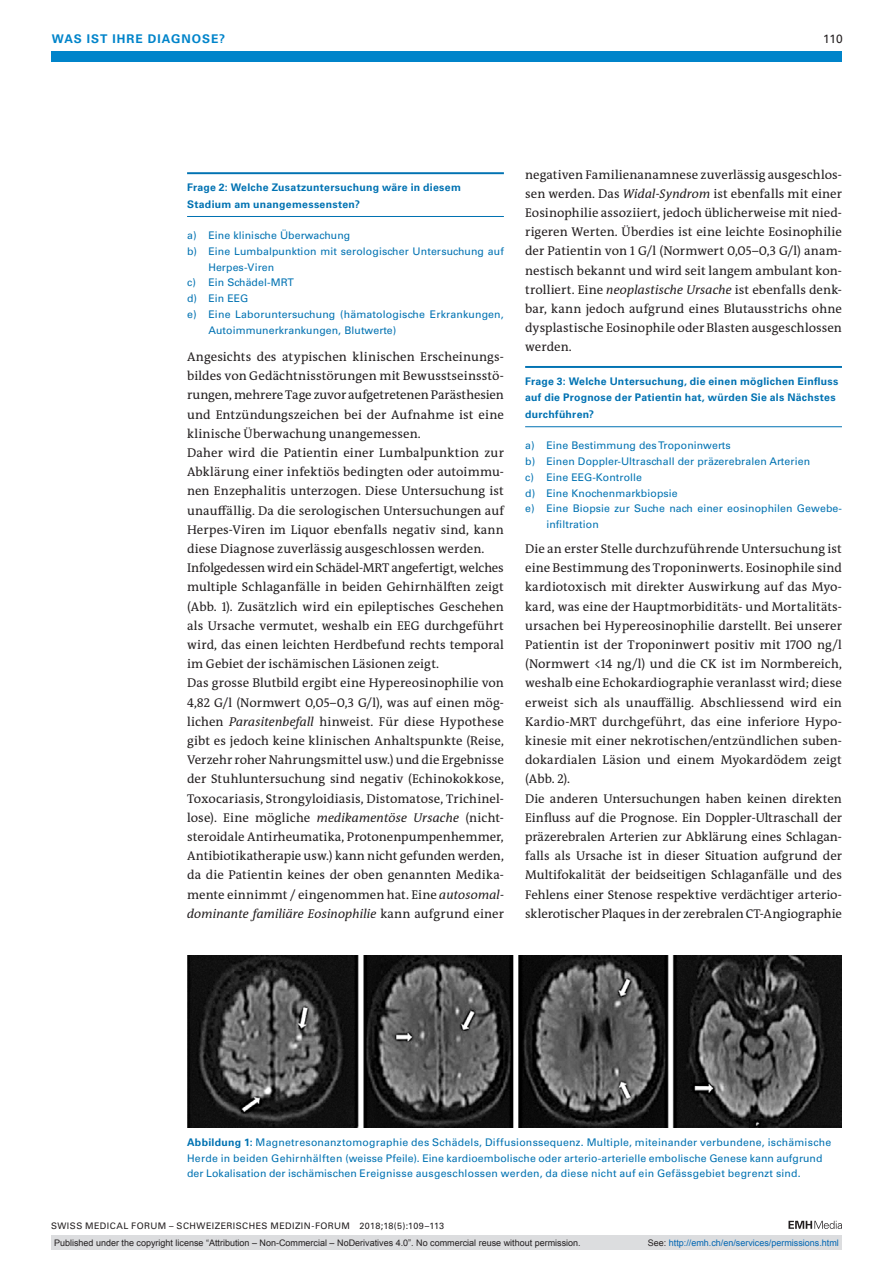
<style>
.page{position:relative;width:893px;height:1263px;background:#fff}
.page>*{position:absolute;margin:0;border:0;box-sizing:border-box;transform-origin:0 0}
.t1{font:12.75px/19.2px "The Antiqua B W5 Plain";letter-spacing:.005em;color:#231f20}
.t2{font:700 12px "Univers LT Std";color:#0084ca}
.t3{font:12px "Univers LT Std";color:#231f20}
.t4{font:10.5px/15.8px "Univers LT Std";letter-spacing:.01em;color:#0072b2}
.t5{font:700 10.5px/16.5px "Univers LT Std";letter-spacing:.025em;color:#0072b2}
.t6{font:9px "Arial";color:#231f20}
.t7{font:9px "Univers LT Std";letter-spacing:.05em;color:#231f20}
.t8{font:9px "Arial";color:#0166b3}
.s1{font-style:italic}
.s2{font-weight:700}
.s3{color:#231f20}
</style>
<div class="page">
<div style="left:51px;top:51px;width:791px;height:11px;background:#0084ca"></div>
<svg style="left:788px;top:1221px;width:54px;height:8px"></svg>
<hr style="left:187px;top:172px;width:317px;height:2px;background:#0072b2">
<hr style="left:187px;top:216px;width:317px;height:1px;background:#0072b2">
<hr style="left:525px;top:366px;width:317px;height:2px;background:#0072b2">
<hr style="left:525px;top:426px;width:317px;height:1px;background:#0072b2">
<img style="left:187px;top:955px;width:655px;height:172px">
<div style="left:51px;top:1235px;width:791px;height:15px;background:#dcdddf"></div>
<p class="t2" style="left:52px;top:31px;width:43px">Was ist</p>
<p class="t2" style="left:112px;top:31px;width:14px">Ihre</p>
<p class="t2" style="left:148px;top:31px;width:20px">Diagnose</p>
<p class="t2" style="left:219px;top:31px;width:7px">?</p>
<p class="t3" style="left:823px;top:31px;width:21px">110</p>
<p class="t5" style="left:187px;top:179px;width:275px">Frage 2: Welche Zusatzuntersuchung wäre in diesem<br>Stadium am unangemessensten?</p>
<p class="t4" style="left:187px;top:228px;width:165px">a) Eine klinische Überwachung</p>
<p class="t4" style="left:187px;top:243px;width:318px">b) Eine Lumbalpunktion mit serologischer Untersuchung auf</p>
<p class="t4" style="left:208px;top:259px;width:67px">Herpes-Viren</p>
<p class="t4" style="left:187px;top:275px;width:108px">c) Ein Schädel-MRT</p>
<p class="t4" style="left:187px;top:291px;width:63px">d) Ein EEG</p>
<p class="t4" style="left:187px;top:306px;width:318px">e) Eine Laboruntersuchung (hämatologische Erkrankungen,</p>
<p class="t4" style="left:208px;top:322px;width:190px">Autoimmunerkrankungen, Blutwerte)</p>
<p class="t1" style="left:187px;top:347px;width:318px">Angesichts des atypischen klinischen Erscheinungs&shy;bildes von Gedächtnisstörungen mit Bewusstseinsstö&shy;rungen, mehrere Tage zuvor aufgetretenen Parästhesien und Entzündungszeichen bei der Aufnahme ist eine klinische Überwachung unangemessen.<br>Daher wird die Patientin einer Lumbalpunktion zur Abklärung einer infektiös bedingten oder autoimmu&shy;nen Enzephalitis unterzogen. Diese Untersuchung ist unauffällig. Da die serologischen Untersuchungen auf Herpes-Viren im Liquor ebenfalls negativ sind, kann diese Diagnose zuverlässig ausgeschlossen werden.<br>Infolgedessen wird ein Schädel-MRT angefertigt, welches multiple Schlaganfälle in beiden Gehirnhälften zeigt (Abb. 1). Zusätzlich wird ein epileptisches Geschehen als Ursache vermutet, weshalb ein EEG durchgeführt wird, das einen leichten Herdbefund rechts temporal im Gebiet der ischämischen Läsionen zeigt.<br>Das grosse Blutbild ergibt eine Hypereosinophilie von 4,82 G/l (Normwert 0,05–0,3 G/l), was auf einen mög&shy;lichen <span class="s1">Parasitenbefall</span> hinweist. Für diese Hypothese gibt es jedoch keine klinischen Anhaltspunkte (Reise, Verzehr roher Nahrungsmittel usw.) und die Ergebnisse der Stuhluntersuchung sind negativ (Echinokokkose, Toxocariasis, Strongyloidiasis, Distomatose, Trichinel&shy;lose). Eine mögliche <span class="s1">medikamentöse Ursache</span> (nicht&shy;steroidale Antirheumatika, Protonenpumpenhemmer, Antibiotikatherapie usw.) kann nicht gefunden werden, da die Patientin keines der oben genannten Medika&shy;mente einnimmt / eingenommen hat. Eine <span class="s1">autosomal&shy;dominante familiäre Eosinophilie</span> kann aufgrund einer</p>
<p class="t1" style="left:525px;top:165px;width:318px;text-align:justify">negativen Familienanamnese zuverlässig ausgeschlos&shy;sen werden. Das <span class="s1">Widal-Syndrom</span> ist ebenfalls mit einer Eosinophilie assoziiert, jedoch üblicherweise mit nied&shy;rigeren Werten. Überdies ist eine leichte Eosinophilie der Patientin von 1 G/l (Normwert 0,05–0,3 G/l) anam&shy;nestisch bekannt und wird seit langem ambulant kon&shy;trolliert. Eine <span class="s1">neoplastische Ursache</span> ist ebenfalls denk&shy;bar, kann jedoch aufgrund eines Blutausstrichs ohne dysplastische Eosinophile oder Blasten ausgeschlossen werden.</p>
<p class="t5" style="left:525px;top:373px;width:315px">Frage 3: Welche Untersuchung, die einen möglichen Einfluss auf die Prognose der Patientin hat, würden Sie als Nächstes durchführen?</p>
<p class="t4" style="left:525px;top:438px;width:207px">a) Eine Bestimmung des Troponinwerts</p>
<p class="t4" style="left:525px;top:454px;width:286px">b) Einen Doppler-Ultraschall der präzerebralen Arterien</p>
<p class="t4" style="left:525px;top:469px;width:118px">c) Eine EEG-Kontrolle</p>
<p class="t4" style="left:525px;top:485px;width:154px">d) Eine Knochenmarkbiopsie</p>
<p class="t4" style="left:525px;top:501px;width:317px">e) Eine Biopsie zur Suche nach einer eosinophilen Gewebe-</p>
<p class="t4" style="left:546px;top:517px;width:54px">infiltration</p>
<p class="t1" style="left:525px;top:539px;width:318px">Die an erster Stelle durchzuführende Untersuchung ist eine Bestimmung des Troponinwerts. Eosinophile sind kardiotoxisch mit direkter Auswirkung auf das Myo&shy;kard, was eine der Hauptmorbiditäts- und Mortalitäts&shy;ursachen bei Hypereosinophilie darstellt. Bei unserer Patientin ist der Troponinwert positiv mit 1700 ng/l (Normwert &lt;14 ng/l) und die CK ist im Normbereich, weshalb eine Echokardiographie veranlasst wird; diese erweist sich als unauffällig. Abschliessend wird ein Kardio-MRT durchgeführt, das eine inferiore Hypo&shy;kinesie mit einer nekrotischen/entzündlichen suben&shy;dokardialen Läsion und einem Myokardödem zeigt (Abb. 2).<br>Die anderen Untersuchungen haben keinen direkten Einfluss auf die Prognose. Ein Doppler-Ultraschall der präzerebralen Arterien zur Abklärung eines Schlagan&shy;falls als Ursache ist in dieser Situation aufgrund der Multifokalität der beidseitigen Schlaganfälle und des Fehlens einer Stenose respektive verdächtiger arterio&shy;sklerotischer Plaques in der zerebralen CT-Angiographie</p>
<p class="t4" style="left:187px;top:1134px;width:646px"><span class="s2">Abbildung 1:</span> Magnetresonanztomographie des Schädels, Diffusionssequenz. Multiple, miteinander verbundene, ischämische<br>Herde in beiden Gehirnhälften (weisse Pfeile). Eine kardioembolische oder arterio-arterielle embolische Genese kann aufgrund der Lokalisation der ischämischen Ereignisse ausgeschlossen werden, da diese nicht auf ein Gefässgebiet begrenzt sind.</p>
<p class="t7" style="left:51px;top:1220px;width:395px">SWISS MEDICAL FORUM – SCHWEIZERISCHES MEDIZIN-FORUM 2018;18(5):109–113</p>
<p class="t6" style="left:54px;top:1237px;width:528px">Published under the copyright license “Attribution – Non-Commercial – NoDerivatives 4.0”. No commercial reuse without permission.</p>
<p class="t8" style="left:648px;top:1237px;width:193px"><span class="s3">See:</span> http://emh.ch/en/services/permissions.html</p>
</div>
